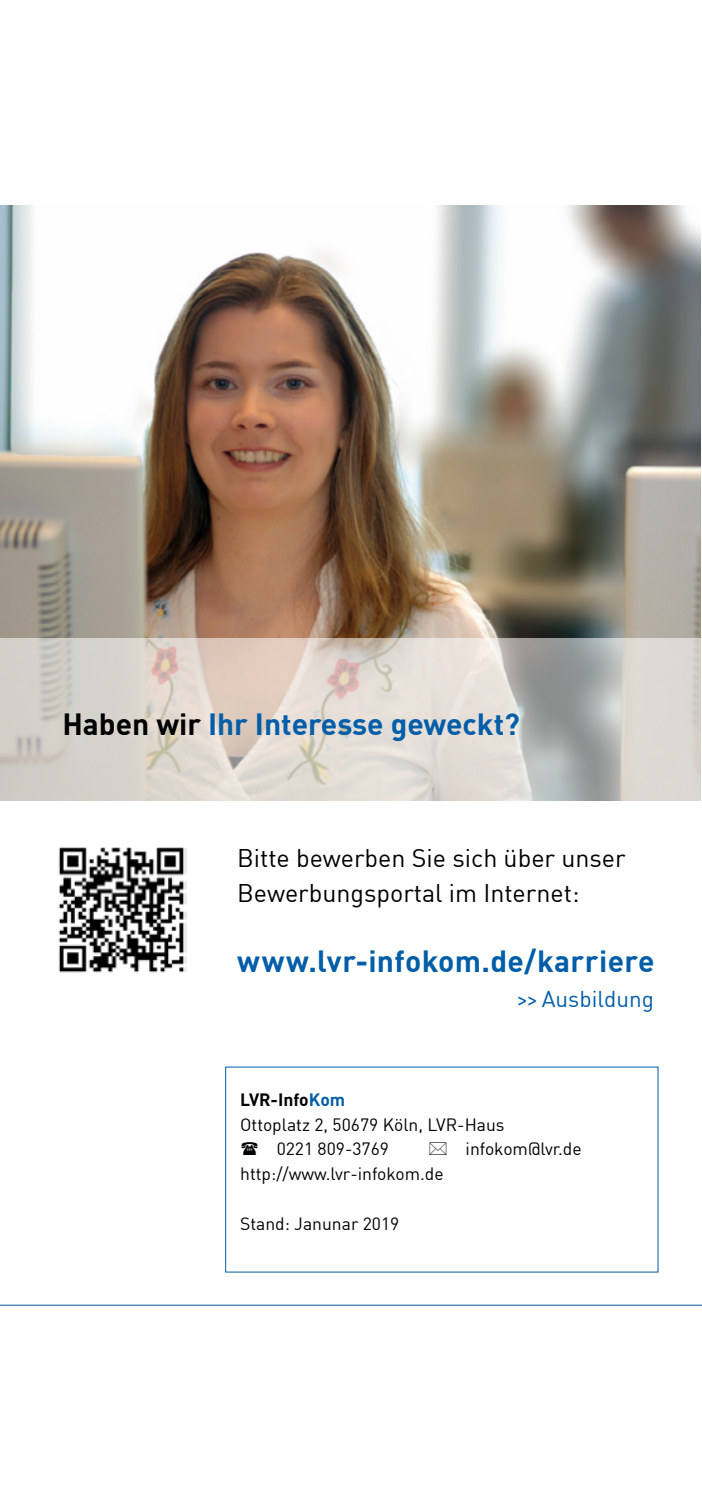
<style>
.page{position:relative;width:702px;height:1489px;background:#fff}
.page>*{position:absolute;margin:0;border:0;box-sizing:border-box;transform-origin:0 0}
.t1{font:700 30px "DIN";color:#005da8}
.t2{font:25px/35px "DIN";color:#000}
.t3{font:22.5px "DIN";color:#005da8}
.t4{font:17.5px "DIN";color:#000}
.t5{font:700 17.5px "DIN";color:#000}
.s1{color:#000}
.s2{color:#005da8}
</style>
<div class="page">
<hr style="left:0;top:1304px;width:702px;height:1px;background:#00579d">
<img style="left:0;top:206px;width:700px;height:432px">
<svg style="left:0;top:638px;width:701px;height:163px;background:#d4cfc8"></svg>
<img style="left:58px;top:847px;width:128px;height:126px">
<h2 class="t1" style="left:62px;top:704px;width:459px"><span class="s1">Haben wir</span> Ihr Interesse geweckt?</h2>
<p class="t2" style="left:237px;top:839px;width:390px">Bitte bewerben Sie sich über unser<br>Bewerbungsportal im Internet:</p>
<p class="t1" style="left:237px;top:941px;width:419px">www.lvr-infokom.de/karriere</p>
<p class="t3" style="left:516px;top:984px;width:139px">&gt;&gt;&gt;&gt; Ausbildung</p>
<h3 class="t5" style="left:240px;top:1087px;width:106px">LVR-Info<span class="s2">Kom</span></h3>
<p class="t4" style="left:240px;top:1113px;width:266px">Ottoplatz 2, 50679 Köln, LVR-Haus</p>
<p class="t4" style="left:277px;top:1138px;width:114px">0221 809-3769</p>
<p class="t4" style="left:465px;top:1138px;width:117px">infokom@lvr.de</p>
<p class="t4" style="left:240px;top:1162px;width:205px">http://www.lvr-infokom.de</p>
<p class="t4" style="left:240px;top:1212px;width:161px">Stand: Janunar 2019</p>
</div>
